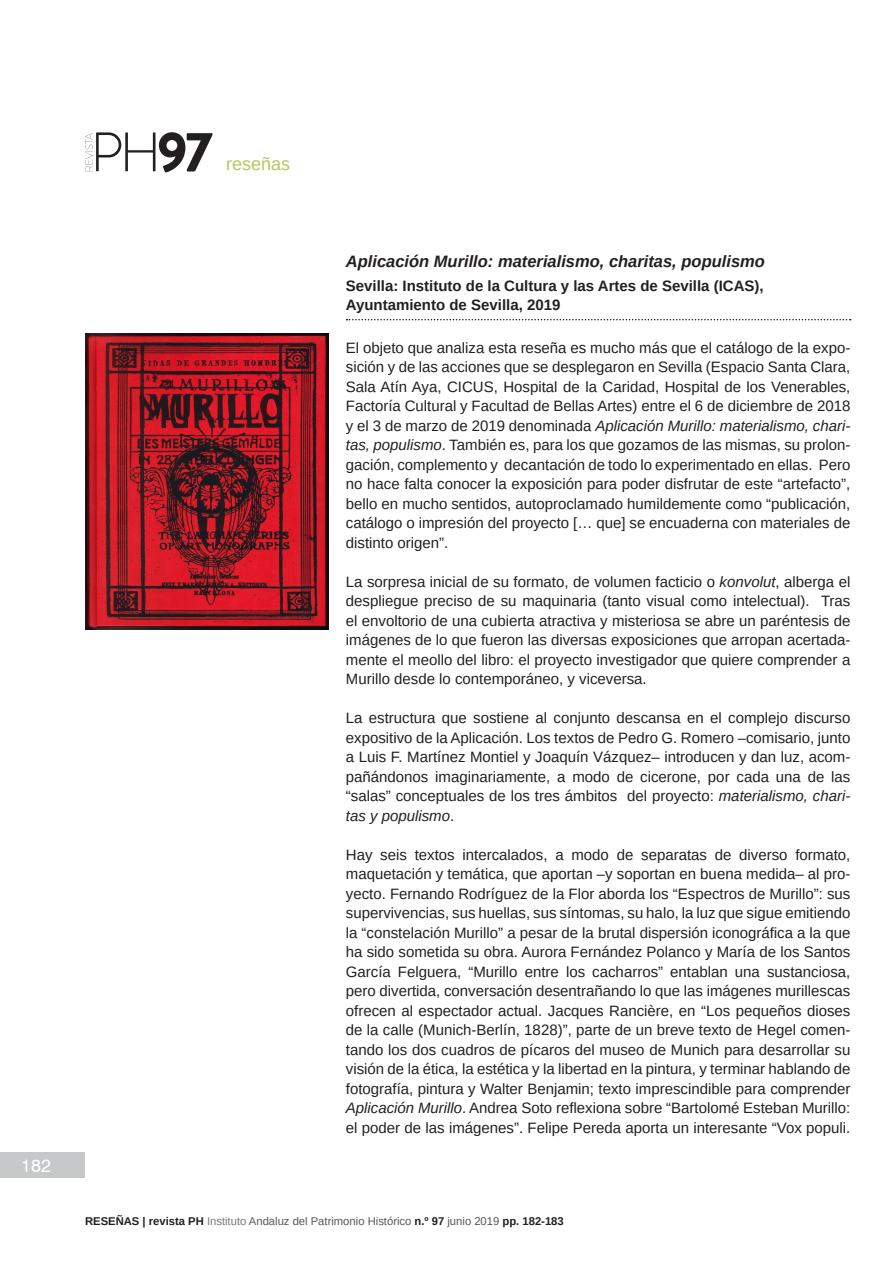
<style>
.page{position:relative;width:893px;height:1263px;background:#fff}
.page>*{position:absolute;margin:0;border:0;box-sizing:border-box;transform-origin:0 0}
.t1{font:900 56.4px "Brandon Grotesque";color:#231f20}
.t2{font:18px "Arimo";color:#b3c85f}
.t3{font:18px "Swiss 721 BT";color:#fff}
.Reseña_título_libro{font:italic 700 16.5px "Arimo";color:#231f20}
.t4{font:15px/19.5px "Arimo";color:#231f20;text-align:justify}
.Reseña_editorial{font:700 15px/19.5px "Arimo";color:#231f20}
.t5{font:11.25px "Arimo";color:#57585a}
.s1{font-style:italic}
.s2{font-weight:700;color:#231f20}
.s3{color:#787a7d}
</style>
<div class="page">
<div style="left:0;top:1152px;width:85px;height:26px;background:#c7c8ca"></div>
<svg style="left:85px;top:132px;width:70px;height:39px"></svg>
<img style="left:85px;top:333px;width:244px;height:297px">
<svg style="left:347px;top:319px;width:504px;height:1px"></svg>
<p class="t3" style="left:21px;top:1154px;width:31px">182</p>
<h1 class="t1" style="left:157px;top:112px;width:57px">97</h1>
<p class="t2" style="left:226px;top:153px;width:66px">reseñas</p>
<p class="Reseña_título_libro" style="left:346px;top:250px;width:421px">Aplicación Murillo: materialismo, charitas, populismo</p>
<p class="Reseña_editorial" style="left:346px;top:276px;width:419px">Sevilla: Instituto de la Cultura y las Artes de Sevilla (ICAS),<br>Ayuntamiento de Sevilla, 2019</p>
<p class="t4" style="left:346px;top:338px;width:506px">El objeto que analiza esta reseña es mucho más que el catálogo de la expo&shy;sición y de las acciones que se desplegaron en Sevilla (Espacio Santa Clara, Sala Atín Aya, CICUS, Hospital de la Caridad, Hospital de los Venerables, Factoría Cultural y Facultad de Bellas Artes) entre el 6 de diciembre de 2018 y el 3 de marzo de 2019 denominada <span class="s1">Aplicación Murillo: materialismo, chari&shy;tas, populismo</span>. También es, para los que gozamos de las mismas, su prolon&shy;gación, complemento y decantación de todo lo experimentado en ellas. Pero no hace falta conocer la exposición para poder disfrutar de este “artefacto”, bello en mucho sentidos, autoproclamado humildemente como “publicación, catálogo o impresión del proyecto [… que] se encuaderna con materiales de distinto origen”.</p>
<p class="t4" style="left:346px;top:572px;width:506px">La sorpresa inicial de su formato, de volumen facticio o <span class="s1">konvolut</span>, alberga el despliegue preciso de su maquinaria (tanto visual como intelectual). Tras el envoltorio de una cubierta atractiva y misteriosa se abre un paréntesis de imágenes de lo que fueron las diversas exposiciones que arropan acertada&shy;mente el meollo del libro: el proyecto investigador que quiere comprender a Murillo desde lo contemporáneo, y viceversa.</p>
<p class="t4" style="left:346px;top:708px;width:506px">La estructura que sostiene al conjunto descansa en el complejo discurso expositivo de la Aplicación. Los textos de Pedro G. Romero –comisario, junto a Luis F. Martínez Montiel y Joaquín Vázquez– introducen y dan luz, acom&shy;pañándonos imaginariamente, a modo de cicerone, por cada una de las “salas” conceptuales de los tres ámbitos del proyecto: <span class="s1">materialismo, chari&shy;tas y populismo</span>.</p>
<p class="t4" style="left:346px;top:845px;width:506px">Hay seis textos intercalados, a modo de separatas de diverso formato, maquetación y temática, que aportan –y soportan en buena medida– al pro&shy;yecto. Fernando Rodríguez de la Flor aborda los “Espectros de Murillo”: sus supervivencias, sus huellas, sus síntomas, su halo, la luz que sigue emitiendo la “constelación Murillo” a pesar de la brutal dispersión iconográfica a la que ha sido sometida su obra. Aurora Fernández Polanco y María de los Santos García Felguera, “Murillo entre los cacharros” entablan una sustanciosa, pero divertida, conversación desentrañando lo que las imágenes murillescas ofrecen al espectador actual. Jacques Rancière, en “Los pequeños dioses de la calle (Munich-Berlín, 1828)”, parte de un breve texto de Hegel comen&shy;tando los dos cuadros de pícaros del museo de Munich para desarrollar su visión de la ética, la estética y la libertad en la pintura, y terminar hablando de fotografía, pintura y Walter Benjamin; texto imprescindible para comprender <span class="s1">Aplicación Murillo</span>. Andrea Soto reflexiona sobre “Bartolomé Esteban Murillo: el poder de las imágenes”. Felipe Pereda aporta un interesante “Vox populi.</p>
<p class="t5" style="left:85px;top:1213px;width:480px"><span class="s2">RESEÑAS | revista PH</span> <span class="s3">Instituto</span> Andaluz del Patrimonio Histórico <span class="s2">n.º 97</span> junio 2019 <span class="s2">pp. 182-183</span></p>
</div>
